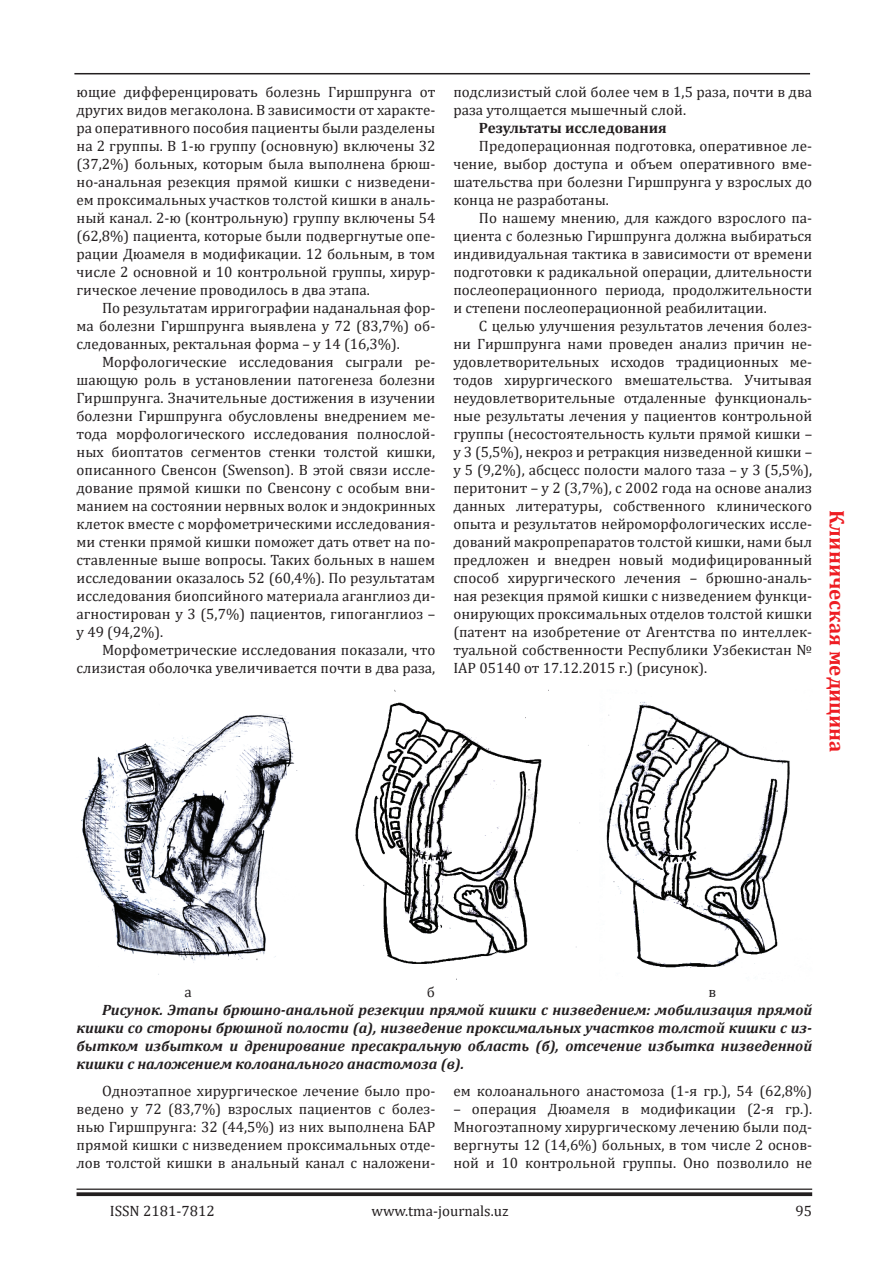
<style>
.page{position:relative;width:893px;height:1263px;background:#fff}
.page>*{position:absolute;margin:0;border:0;box-sizing:border-box;transform-origin:0 0}
.t1{font:700 21px "Cambria";color:#ee1d23}
.t2{font:15px/18px "Cambria";color:#231f20;text-align:justify}
.t3{font:italic 700 15px/18px "Cambria";color:#231f20;text-align:justify}
.t4{font:700 15px "Cambria";color:#231f20}
.s1{font-family:"Corbel"}
</style>
<div class="page">
<hr style="left:77px;top:1188px;width:735px;height:2px;background:#231f20">
<svg style="left:77px;top:1192px;width:735px;height:4px;background:#343132"></svg>
<hr style="left:74px;top:73px;width:736px;height:1px;background:#231f20">
<img style="left:81px;top:690px;width:709px;height:290px">
<p class="t2" style="left:77px;top:83px;width:360px">ющие дифференцировать болезнь Гиршпрунга от других видов мегаколона. В зависимости от характе&shy;ра оперативного пособия пациенты были разделены на 2 группы. В 1-ю группу (основную) включены 32 (37,2%) больных, которым была выполнена брюш&shy;но-анальная резекция прямой кишки с низведени&shy;ем проксимальных участков толстой кишки в аналь&shy;ный канал. 2-ю (контрольную) группу включены 54 (62,8%) пациента, которые были подвергнутые опе&shy;рации Дюамеля в модификации. 12 больным, в том числе 2 основной и 10 контрольной группы, хирур&shy;гическое лечение проводилось в два этапа.</p>
<p class="t2" style="left:77px;top:299px;width:360px;text-indent:26px">По результатам ирригографии наданальная фор&shy;ма болезни Гиршпрунга выявлена у 72 (83,7%) об&shy;следованных, ректальная форма – у 14 (16,3%).</p>
<p class="t2" style="left:77px;top:353px;width:360px;text-indent:26px">Морфологические исследования сыграли ре&shy;шающую роль в установлении патогенеза болезни Гиршпрунга. Значительные достижения в изучении болезни Гиршпрунга обусловлены внедрением ме&shy;тода морфологического исследования полнослой&shy;ных биоптатов сегментов стенки толстой кишки, описанного Свенсон (Swenson). В этой связи иссле&shy;дование прямой кишки по Свенсону с особым вни&shy;манием на состоянии нервных волок и эндокринных клеток вместе с морфометрическими исследования&shy;ми стенки прямой кишки поможет дать ответ на по&shy;ставленные выше вопросы. Таких больных в нашем исследовании оказалось 52 (60,4%). По результатам исследования биопсийного материала аганглиоз ди&shy;агностирован у 3 (5,7%) пациентов, гипоганглиоз – у 49 (94,2%).</p>
<p class="t2" style="left:77px;top:641px;width:360px;text-align:right">Морфометрические исследования показали, что слизистая оболочка увеличивается почти в два раза,</p>
<p class="t2" style="left:453px;top:83px;width:360px">подслизистый слой более чем в 1,5 раза, почти в два раза утолщается мышечный слой.</p>
<p class="t4" style="left:479px;top:117px;width:190px">Результаты исследования</p>
<p class="t2" style="left:453px;top:137px;width:360px;text-indent:26px">Предоперационная подготовка, оперативное ле&shy;чение, выбор доступа и объем оперативного вме&shy;шательства при болезни Гиршпрунга у взрослых до конца не разработаны.</p>
<p class="t2" style="left:453px;top:209px;width:360px;text-indent:26px">По нашему мнению, для каждого взрослого па&shy;циента с болезнью Гиршпрунга должна выбираться индивидуальная тактика в зависимости от времени подготовки к радикальной операции, длительности послеоперационного периода, продолжительности и степени послеоперационной реабилитации.</p>
<p class="t2" style="left:453px;top:317px;width:360px;text-indent:26px">С целью улучшения результатов лечения болез&shy;ни Гиршпрунга нами проведен анализ причин не&shy;удовлетворительных исходов традиционных ме&shy;тодов хирургического вмешательства. Учитывая неудовлетворительные отдаленные функциональ&shy;ные результаты лечения у пациентов контрольной группы (несостоятельность культи прямой кишки – у 3 (5,5%), некроз и ретракция низведенной кишки – у 5 (9,2%), абсцесс полости малого таза – у 3 (5,5%), перитонит – у 2 (3,7%), с 2002 года на основе анализ данных литературы, собственного клинического опыта и результатов нейроморфологических иссле&shy;дований макропрепаратов толстой кишки, нами был предложен и внедрен новый модифицированный способ хирургического лечения – брюшно-аналь&shy;ная резекция прямой кишки с низведением функци&shy;онирующих проксимальных отделов толстой кишки (патент на изобретение от Агентства по интеллек&shy;туальной собственности Республики Узбекистан № IAP 05140 от 17.12.2015 г.) (рисунок).</p>
<h1 class="t1" style="left:852px;top:510px;width:244px;rotate:90deg">Клиническая медицина</h1>
<p class="t2" style="left:185px;top:983px;width:9px">а</p>
<p class="t2" style="left:427px;top:983px;width:10px">б</p>
<p class="t2" style="left:709px;top:983px;width:9px">в</p>
<p class="t3" style="left:77px;top:1000px;width:737px;text-indent:26px">Рисунок. Этапы брюшно-анальной резекции прямой кишки с низведением: мобилизация прямой кишки со стороны брюшной полости (а), низведение проксимальных участков толстой кишки с из&shy;бытком избытком и дренирование пресакральную область (б), отсечение избытка низведенной кишки с наложением колоанального анастомоза (в).</p>
<p class="t2" style="left:77px;top:1082px;width:360px;text-indent:26px">Одноэтапное хирургическое лечение было про&shy;ведено у 72 (83,7%) взрослых пациентов с болез&shy;нью Гиршпрунга: 32 (44,5%) из них выполнена БАР прямой кишки с низведением проксимальных отде&shy;лов толстой кишки в анальный канал с наложени-</p>
<p class="t2" style="left:453px;top:1082px;width:360px">ем колоанального анастомоза (1-я гр.), 54 (62,8%)</p>
<p class="t2" style="left:453px;top:1100px;width:360px">– операция Дюамеля в модификации (2-я гр.).<br>Многоэтапному хирургическому лечению были под&shy;вергнуты 12 (14,6%) больных, в том числе 2 основ&shy;ной и 10 контрольной группы. Оно позволило не</p>
<p class="t2" style="left:110px;top:1201px;width:106px">ISSN 2181-7812</p>
<p class="t2" style="left:371px;top:1201px;width:139px">www.tma-journals.u<span class="s1">z</span></p>
<p class="t2" style="left:796px;top:1201px;width:18px">95</p>
</div>
